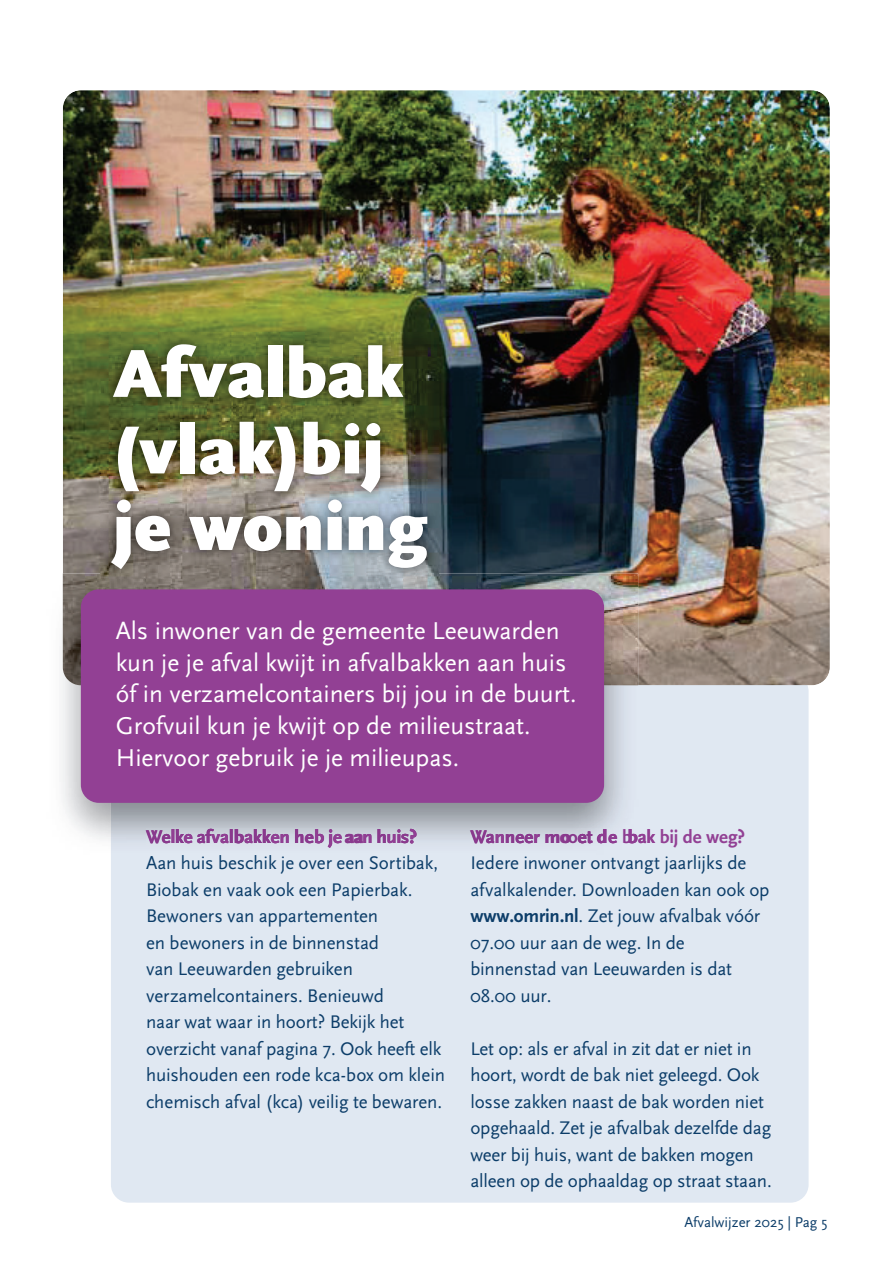
<style>
.page{position:relative;width:893px;height:1263px;background:#fff}
.page>*{position:absolute;margin:0;border:0;box-sizing:border-box;transform-origin:0 0}
.t1{font:900 70.8px/76.5px "Scala Sans Pro";color:#fff}
.t2{font:25.5px/31.8px "Scala Sans Pro";color:#fff}
.t3{font:19.05px/26.5px "Scala Sans Pro";letter-spacing:-.01em;color:#0c3d69}
.t4{font:700 19.05px "Scala Sans Pro";letter-spacing:-.005em;color:#924094}
.t5{font:700 19.05px "Scala Sans Pro";color:#903f93}
.t6{font:14.85px "Scala Sans Pro";color:#0c3d69}
.s1{font-weight:700;color:#924094}
.s2{font-weight:700;color:#803182}
.s3{font-weight:700;color:#863889}
.s4{color:#863889}
.s5{color:#87378a}
.s6{color:#8d3c91}
.s7{font-weight:700}
</style>
<div class="page">
<div style="left:111px;top:673px;width:697px;height:530px;background:#e0e8f2;border-radius:18px"></div>
<img style="left:63px;top:90px;width:767px;height:595px;border-radius:18px">
<img style="left:100px;top:333px;width:338px;height:241px">
<img style="left:61px;top:574px;width:50px;height:268px">
<img style="left:111px;top:685px;width:527px;height:156px">
<img style="left:146px;top:828px;width:269px;height:13px">
<img style="left:470px;top:828px;width:168px;height:13px">
<img style="left:63px;top:574px;width:575px;height:111px">
<div style="left:81px;top:589px;width:523px;height:214px;background:#924094;border-radius:18px"></div>
<h1 class="t1" style="left:113px;top:340px;width:317px">Afvalbak (vlak)bij je woning</h1>
<h2 class="t2" style="left:116px;top:616px;width:462px">Als inwoner van de gemeente Leeuwarden kun je je afval kwijt in afvalbakken aan huis óf in verzamelcontainers bij jou in de buurt.<br>Grofvuil kun je kwijt op de milieustraat.<br>Hiervoor gebruik je je milieupas.</h2>
<p class="t3" style="left:146px;top:824px;width:300px"><span class="s1">We</span><span class="s2">l</span><span class="s1">k</span><span class="s3">e</span> <span class="s1">af</span><span class="s3">v</span><span class="s1">alb</span><span class="s3">a</span><span class="s1">kk</span><span class="s3">en</span> <span class="s1">he</span><span class="s2">b</span> <span class="s1">je</span> <span class="s3">a</span><span class="s1">an h</span><span class="s3">u</span><span class="s2">i</span><span class="s1">s</span><span class="s2">?<br></span>Aan huis beschik je over een Sortibak, Biobak en vaak ook een Papierbak.<br>Bewoners van appartementen<br>en bewoners in de binnenstad<br>van Leeuwarden gebruiken verzamelcontainers. Benieuwd<br>naar wat waar in hoort? Bekijk het overzicht vanaf pagina 7. Ook heeft elk huishouden een rode kca-box om klein chemisch afval (kca) veilig te bewaren.</p>
<p class="t4" style="left:470px;top:828px;width:276px">Wa<span class="s4">n</span>neer mo<span class="s5">o</span>et de <span class="s6">b</span>ba bij de weg?</p>
<p class="t5" style="left:647px;top:828px;width:10px">k</p>
<p class="t3" style="left:470px;top:851px;width:301px">Iedere inwoner ontvangt jaarlijks de afvalkalender. Downloaden kan ook op <span class="s7">www.omrin.nl</span>. Zet jouw afvalbak vóór<br>07.00 uur aan de weg. In de binnenstad van Leeuwarden is dat<br>08.00 uur.</p>
<p class="t3" style="left:470px;top:1036px;width:303px">Let op: als er afval in zit dat er niet in hoort, wordt de bak niet geleegd. Ook losse zakken naast de bak worden niet opgehaald. Zet je afvalbak dezelfde dag weer bij huis, want de bakken mogen alleen op de ophaaldag op straat staan.</p>
<p class="t6" style="left:684px;top:1215px;width:144px">Afvalwijzer 2025 | Pag 5</p>
</div>
